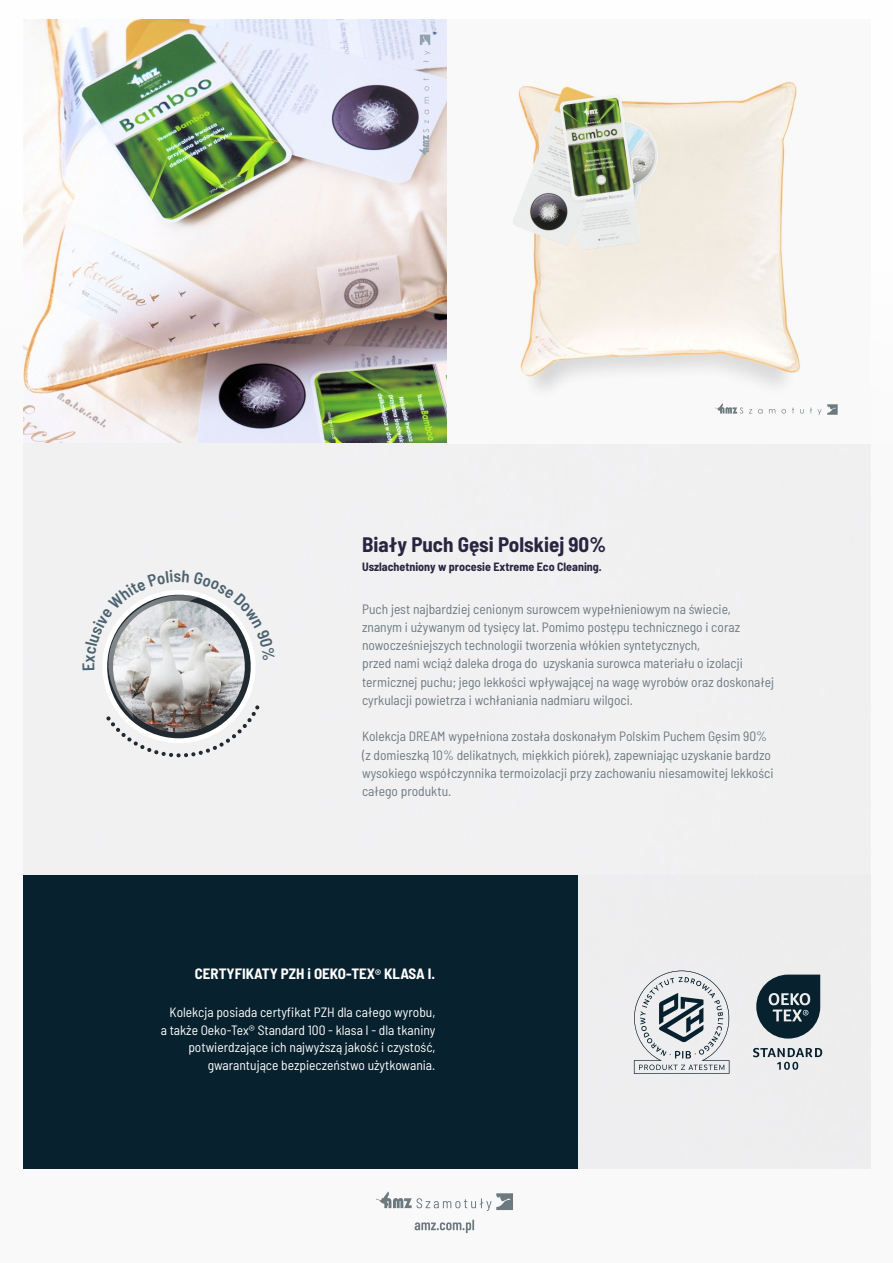
<style>
.page{position:relative;width:893px;height:1263px;background:#f1f1f2}
.page>*{position:absolute;margin:0;border:0;box-sizing:border-box;transform-origin:0 0}
.t1{font:700 semi-condensed 21px "Barlow";color:#292440}
.t2{font:700 semi-condensed 15px "Barlow";color:#fff}
.t3{font:semi-condensed 13.5px/18.1px "Barlow";color:#6c797f}
.t4{font:semi-condensed 13.5px/17.7px "Barlow";color:#fff;text-align:right}
.t5{font:700 semi-condensed 12px "Barlow";color:#292440}
.s1{font-weight:600;font-size:13.5px}
</style>
<div class="page">
<div style="left:24px;top:876px;width:554px;height:293px;background:#08212e"></div>
<img style="left:24px;top:19px;width:777px;height:424px">
<svg style="left:419px;top:51px;width:12px;height:107px"></svg>
<svg style="left:420px;top:35px;width:10px;height:10px"></svg>
<svg style="left:715px;top:403px;width:123px;height:12px"></svg>
<svg style="left:756px;top:974px;width:64px;height:64px"></svg>
<svg style="left:753px;top:1048px;width:69px;height:22px"></svg>
<svg style="left:634px;top:970px;width:95px;height:104px"></svg>
<svg style="left:376px;top:1191px;width:137px;height:20px"></svg>
<svg style="left:415px;top:1220px;width:59px;height:13px"></svg>
<svg style="left:106px;top:594px;width:154px;height:163px"></svg>
<h1 class="t1" style="left:362px;top:529px;width:245px">Biały Puch Gęsi Polskiej 90%</h1>
<p class="t5" style="left:362px;top:558px;width:241px">Uszlachetniony w procesie Extreme Eco Cleaning.</p>
<p class="t3" style="left:362px;top:599px;width:413px">Puch jest najbardziej cenionym surowcem wypełnieniowym na świecie, znanym i używanym od tysięcy lat. Pomimo postępu technicznego i coraz nowocześniejszych technologii tworzenia włókien syntetycznych,<br>przed nami wciąż daleka droga do uzyskania surowca materiału o izolacji termicznej puchu; jego lekkości wpływającej na wagę wyrobów oraz doskonałej cyrkulacji powietrza i wchłaniania nadmiaru wilgoci.</p>
<p class="t3" style="left:362px;top:726px;width:413px">Kolekcja DREAM wypełniona została doskonałym Polskim Puchem Gęsim 90% (z domieszką 10% delikatnych, miękkich piórek), zapewniając uzyskanie bardzo wysokiego współczynnika termoizolacji przy zachowaniu niesamowitej lekkości całego produktu.</p>
<p class="t2" style="left:195px;top:963px;width:242px">CERTYFIKATY PZH i OEKO-TEX<span class="s1">®</span> KLASA I.</p>
<p class="t4" style="left:161px;top:1002px;width:276px">Kolekcja posiada certyfikat PZH dla całego wyrobu, a także Oeko-Tex® Standard 100 - klasa I - dla tkaniny potwierdzające ich najwyższą jakość i czystość, gwarantujące bezpieczeństwo użytkowania.</p>
</div>
